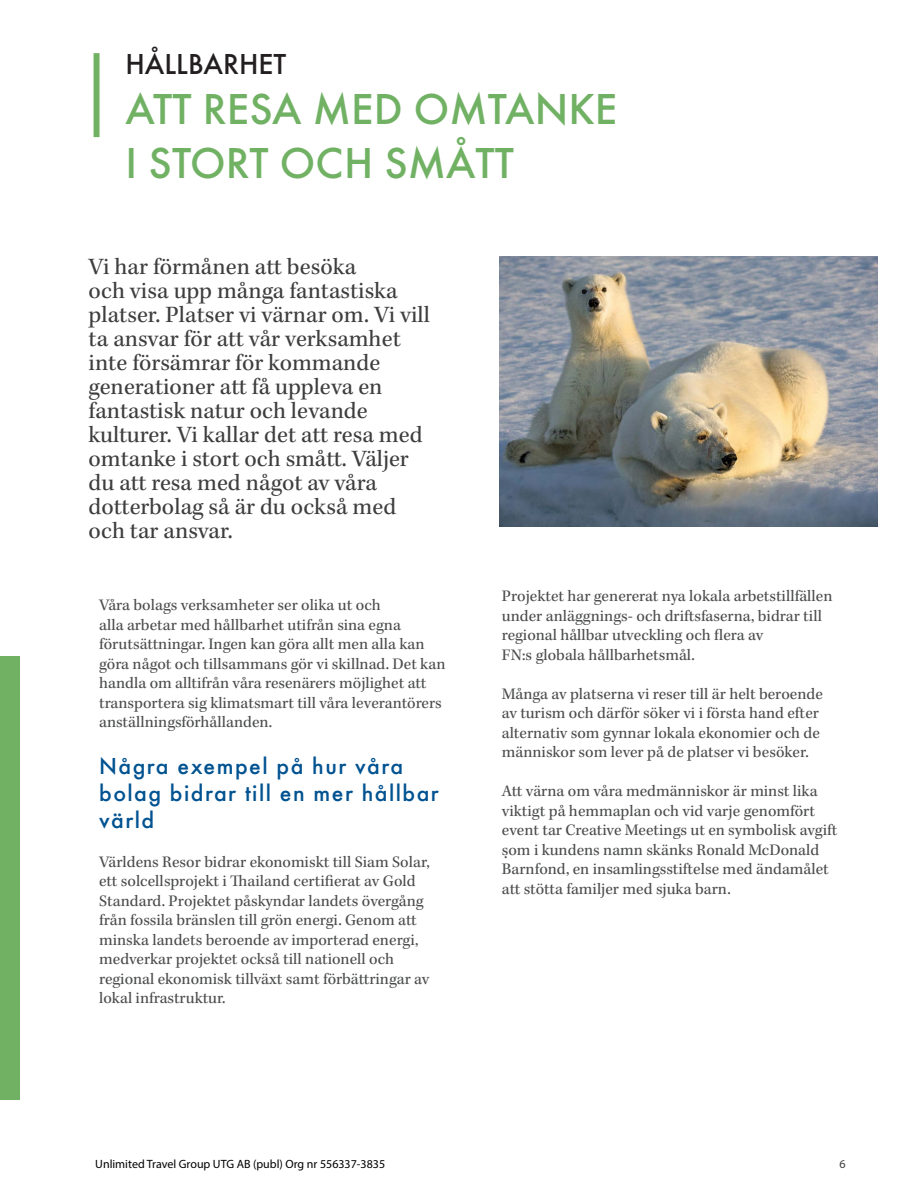
<style>
.page{position:relative;width:918px;height:1188px;background:#fff}
.page>*{position:absolute;margin:0;border:0;box-sizing:border-box;transform-origin:0 0}
.Title_02{font:500 45px "Futura EFOP";color:#71b164}
.Title_03{font:500 30px "Futura EFOP";color:#231f20}
.t1{font:24px/24px "Kepler Std";color:#3e3e3f}
.t2{font:500 24px/27px "Futura EFOP";letter-spacing:.06em;color:#005291}
.t3{font:16.5px/19.5px "Kepler Std";color:#4b4c4d}
.t4{font:12px "Myriad Pro";color:#000}
.t5{font:12px "Myriad Pro";color:#3e3e3f}
</style>
<div class="page">
<div style="left:0;top:656px;width:19px;height:443px;background:#71b164"></div>
<div style="left:94px;top:53px;width:6px;height:84px;background:#71b164"></div>
<img style="left:500px;top:256px;width:378px;height:270px">
<p class="Title_03" style="left:125px;top:46px;width:162px">HÅLLBARHET</p>
<p class="Title_02" style="left:125px;top:83px;width:493px">ATT RESA MED OMTANKE</p>
<p class="Title_02" style="left:125px;top:137px;width:390px">I STORT OCH SMÅTT</p>
<p class="t1" style="left:89px;top:255px;width:343px">Vi har förmånen att besöka<br>och visa upp många fantastiska platser. Platser vi värnar om. Vi vill ta ansvar för att vår verksamhet inte försämrar för kommande generationer att få uppleva en fantastisk natur och levande kulturer. Vi kallar det att resa med omtanke i stort och smått. Väljer du att resa med något av våra dotterbolag så är du också med och tar ansvar.</p>
<p class="t3" style="left:502px;top:587px;width:332px">Projektet har genererat nya lokala arbetstillfällen under anläggnings- och driftsfaserna, bidrar till regional hållbar utveckling och flera av</p>
<p class="t3" style="left:502px;top:645px;width:195px">FN:s globala hållbarhetsmål.</p>
<p class="t3" style="left:502px;top:684px;width:323px">Många av platserna vi reser till är helt beroende av turism och därför söker vi i första hand efter alternativ som gynnar lokala ekonomier och de människor som lever på de platser vi besöker.</p>
<p class="t3" style="left:502px;top:782px;width:337px">Att värna om våra medmänniskor är minst lika viktigt på hemmaplan och vid varje genomfört event tar Creative Meetings ut en symbolisk avgift som i kundens namn skänks Ronald McDonald Barnfond, en insamlingsstiftelse med ändamålet att stötta familjer med sjuka barn.</p>
<p class="t3" style="left:99px;top:596px;width:348px">Våra bolags verksamheter ser olika ut och<br>alla arbetar med hållbarhet utifrån sina egna förutsättningar. Ingen kan göra allt men alla kan göra något och tillsammans gör vi skillnad. Det kan handla om alltifrån våra resenärers möjlighet att transportera sig klimatsmart till våra leverantörers anställningsförhållanden.</p>
<p class="t2" style="left:99px;top:752px;width:341px">Några exempel på hur våra bolag bidrar till en mer hållbar värld</p>
<p class="t3" style="left:99px;top:852px;width:332px">Världens Resor bidrar ekonomiskt till Siam Solar, ett solcellsprojekt i Thailand certifierat av Gold Standard. Projektet påskyndar landets övergång från fossila bränslen till grön energi. Genom att minska landets beroende av importerad energi, medverkar projektet också till nationell och regional ekonomisk tillväxt samt förbättringar av lokal infrastruktur.</p>
<p class="t3" style="left:504px;top:843px;width:5px">.</p>
<p class="t4" style="left:95px;top:1157px;width:292px">Unlimited Travel Group UTG AB (publ) Org nr 556337-3835</p>
<p class="t5" style="left:839px;top:1156px;width:8px">6</p>
</div>
